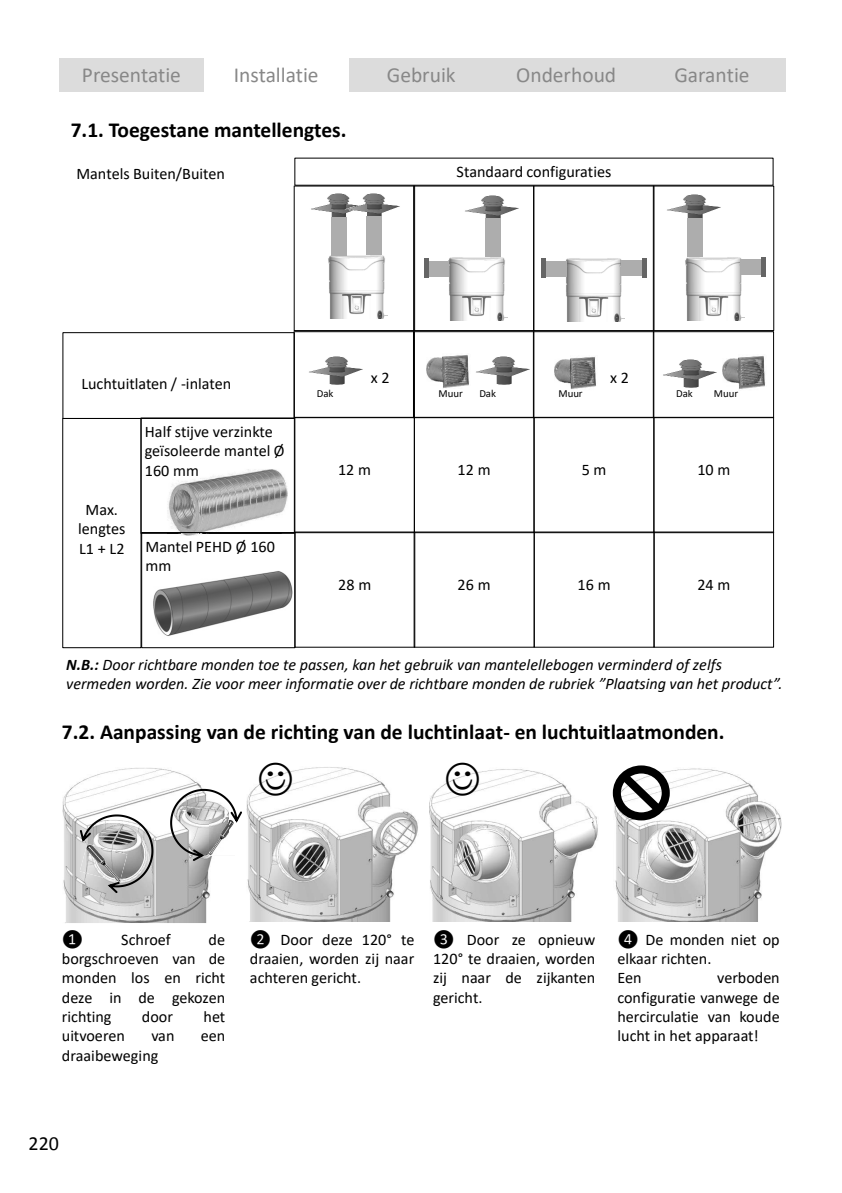
<style>
.page{position:relative;width:842px;height:1193px;background:#fff}
.page>*{position:absolute;margin:0;border:0;box-sizing:border-box;transform-origin:0 0}
.t1{font:700 21.4px "Calibri";color:#000}
.t2{font:21.4px "Calibri";color:#888}
.t3{font:20px "Calibri";color:#000}
.t4{font:16.2px/19.4px "Calibri";color:#000;text-align:justify}
.t5{font:italic 16.2px/19.4px "Calibri";color:#000}
.t6{font:10.8px "Calibri";letter-spacing:-.005em;color:#000}
.s1{font-weight:700}
</style>
<div class="page">
<img style="left:615px;top:768px;width:166px;height:154px">
<img style="left:62px;top:768px;width:149px;height:155px">
<img style="left:246px;top:767px;width:172px;height:155px">
<div style="left:59px;top:58px;width:145px;height:33px;background:#dcdcdc"></div>
<div style="left:348px;top:58px;width:145px;height:33px;background:#dcdcdc"></div>
<div style="left:493px;top:58px;width:145px;height:33px;background:#dcdcdc"></div>
<div style="left:638px;top:58px;width:147px;height:33px;background:#dcdcdc"></div>
<img style="left:429px;top:769px;width:169px;height:153px">
<svg style="left:80px;top:814px;width:73px;height:79px;background:#b2b2b2"></svg>
<svg style="left:170px;top:789px;width:72px;height:72px"></svg>
<svg style="left:612px;top:765px;width:57px;height:56px"></svg>
<img style="left:153px;top:571px;width:140px;height:65px">
<div style="left:62px;top:332px;width:233px;height:87px;border:1px solid #000"></div>
<div style="left:141px;top:532px;width:154px;height:116px;border:1px solid #000"></div>
<div style="left:294px;top:531px;width:121px;height:117px;border:1px solid #000"></div>
<svg style="left:140px;top:185px;width:392px;height:349px"></svg>
<div style="left:413px;top:417px;width:121px;height:116px;border:1px solid #000"></div>
<div style="left:413px;top:531px;width:121px;height:117px;border:1px solid #000"></div>
<svg style="left:532px;top:185px;width:120px;height:349px"></svg>
<div style="left:533px;top:531px;width:121px;height:117px;border:1px solid #000"></div>
<svg style="left:652px;top:185px;width:122px;height:349px"></svg>
<div style="left:653px;top:531px;width:120px;height:117px;border:1px solid #000"></div>
<img style="left:325px;top:253px;width:62px;height:66px">
<img style="left:445px;top:255px;width:62px;height:66px">
<img style="left:562px;top:256px;width:62px;height:66px">
<img style="left:682px;top:255px;width:62px;height:66px">
<img style="left:309px;top:193px;width:35px;height:30px">
<img style="left:366px;top:193px;width:35px;height:30px">
<img style="left:344px;top:193px;width:22px;height:30px">
<div style="left:331px;top:217px;width:15px;height:39px;background:#adadad"></div>
<div style="left:366px;top:217px;width:15px;height:38px;background:#adadad"></div>
<img style="left:463px;top:195px;width:57px;height:30px">
<div style="left:485px;top:219px;width:15px;height:38px;background:#adadad"></div>
<div style="left:427px;top:261px;width:22px;height:15px;background:#adadad"></div>
<div style="left:423px;top:258px;width:5px;height:20px;background:#656565"></div>
<div style="left:545px;top:261px;width:21px;height:15px;background:#adadad"></div>
<hr style="left:541px;top:258px;width:4px;height:20px;background:#656565">
<div style="left:621px;top:260px;width:21px;height:16px;background:#adadad"></div>
<div style="left:642px;top:258px;width:5px;height:20px;background:#656565"></div>
<div style="left:740px;top:259px;width:21px;height:15px;background:#adadad"></div>
<div style="left:761px;top:257px;width:5px;height:20px;background:#656565"></div>
<img style="left:665px;top:194px;width:57px;height:30px">
<div style="left:687px;top:219px;width:15px;height:38px;background:#adadad"></div>
<svg style="left:259px;top:767px;width:33px;height:29px"></svg>
<svg style="left:446px;top:769px;width:32px;height:27px"></svg>
<h1 class="t2" style="left:82px;top:66px;width:100px">Presentatie</h1>
<h1 class="t2" style="left:234px;top:66px;width:86px">Installatie</h1>
<h1 class="t2" style="left:386px;top:66px;width:70px">Gebruik</h1>
<h1 class="t2" style="left:516px;top:66px;width:101px">Onderhoud</h1>
<h1 class="t2" style="left:674px;top:66px;width:77px">Garantie</h1>
<h1 class="t1" style="left:71px;top:121px;width:277px">7.1. Toegestane mantellengtes.</h1>
<p class="t4" style="left:76px;top:166px;width:150px">Mantels Buiten/Buiten</p>
<p class="t4" style="left:456px;top:163px;width:156px">Standaard configuraties</p>
<p class="t4" style="left:81px;top:375px;width:151px">Luchtuitlaten / -inlaten</p>
<p class="t4" style="left:78px;top:501px;width:49px;text-align:center">Max. lengtes<br>L1 + L2</p>
<p class="t4" style="left:145px;top:423px;width:141px;text-align:left">Half stijve verzinkte geïsoleerde mantel Ø<br>160 mm</p>
<p class="t4" style="left:145px;top:538px;width:131px">Mantel PEHD Ø 160 mm</p>
<p class="t6" style="left:317px;top:389px;width:18px">Dak</p>
<p class="t4" style="left:370px;top:369px;width:20px">x 2</p>
<p class="t4" style="left:338px;top:461px;width:35px">12 m</p>
<p class="t4" style="left:338px;top:576px;width:35px">28 m</p>
<p class="t6" style="left:438px;top:389px;width:26px">Muur</p>
<p class="t6" style="left:479px;top:389px;width:18px">Dak</p>
<p class="t4" style="left:457px;top:461px;width:35px">12 m</p>
<p class="t4" style="left:457px;top:576px;width:35px">26 m</p>
<p class="t4" style="left:610px;top:369px;width:20px">x 2</p>
<p class="t6" style="left:558px;top:389px;width:26px">Muur</p>
<p class="t6" style="left:676px;top:389px;width:18px">Dak</p>
<p class="t6" style="left:713px;top:389px;width:26px">Muur</p>
<p class="t4" style="left:581px;top:461px;width:26px">5 m</p>
<p class="t4" style="left:697px;top:461px;width:35px">10 m</p>
<p class="t4" style="left:577px;top:576px;width:35px">16 m</p>
<p class="t4" style="left:697px;top:576px;width:35px">24 m</p>
<p class="t5" style="left:66px;top:656px;width:717px"><span class="s1">N.B.:</span> Door richtbare monden toe te passen, kan het gebruik van mantelellebogen verminderd of zelfs vermeden worden. Zie voor meer informatie over de richtbare monden de rubriek ”Plaatsing van het product”.</p>
<h1 class="t1" style="left:62px;top:723px;width:664px">7.2. Aanpassing van de richting van de luchtinlaat- en luchtuitlaatmonden.</h1>
<p class="t4" style="left:62px;top:931px;width:23px">❶</p>
<p class="t4" style="left:121px;top:931px;width:51px">Schroef</p>
<p class="t4" style="left:62px;top:931px;width:165px;text-indent:147px">de borgschroeven van de monden los en richt deze in de gekozen richting</p>
<p class="t4" style="left:142px;top:1008px;width:33px">door</p>
<p class="t4" style="left:203px;top:1008px;width:23px">het</p>
<p class="t4" style="left:62px;top:1027px;width:64px">uitvoeren</p>
<p class="t4" style="left:151px;top:1027px;width:25px">van</p>
<p class="t4" style="left:201px;top:1027px;width:26px">een</p>
<p class="t4" style="left:62px;top:1047px;width:98px">draaibeweging</p>
<p class="t4" style="left:250px;top:931px;width:166px">❷ Door deze 120° te draaien, worden zij naar achteren gericht.</p>
<p class="t4" style="left:433px;top:931px;width:164px">❸ Door ze opnieuw 120° te draaien, worden zij naar de zijkanten gericht.</p>
<p class="t4" style="left:617px;top:931px;width:164px;text-align:left">❹ De monden niet op elkaar richten.<br>Een</p>
<p class="t4" style="left:617px;top:969px;width:164px;text-indent:100px">verboden configuratie vanwege de hercirculatie van koude lucht in het apparaat!</p>
<p class="t3" style="left:29px;top:1131px;width:32px">220</p>
</div>
